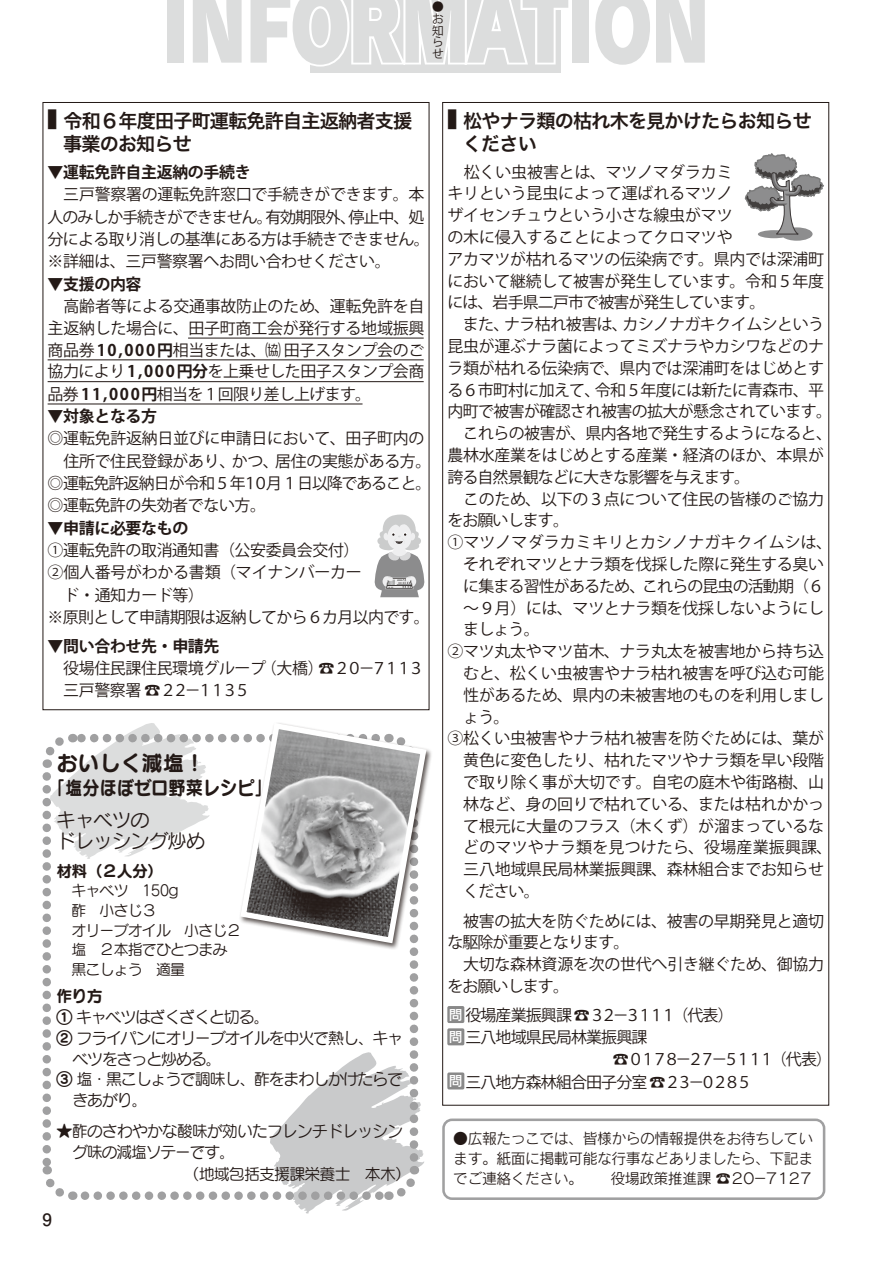
<style>
.page{position:relative;width:893px;height:1263px;background:#fff}
.page>*{position:absolute;margin:0;border:0;box-sizing:border-box;transform-origin:0 0}
.t1{font:500 22.95px "Shin Go Pro";color:#231916;scale:.42 1}
.t2{font:21.3px "Seurat Pro B";color:#231916}
.t3{font:19.2px "Hira Kaku Pro W6";letter-spacing:-.045em;color:#231916}
.t4{font:19.2px "Seurat Pro B";color:#231916;scale:.9 1}
.t5{font:19.2px/20.7px "Seurat Pro M";letter-spacing:-.03em;color:#231916}
.t6{font:700 16.95px "Futo Go B101 Pro";color:#231916}
.t7{font:15.9px/22.4px "Koz Go Pro";letter-spacing:-.015em;color:#231916}
.t8{font:15.9px/22.4px "Koz Go Pro";letter-spacing:-.055em;color:#231916}
.t9{font:15.9px/22.4px "Koz Go Pro";letter-spacing:-.045em;color:#231916}
.t10{font:15.9px "Seurat Pro M";letter-spacing:-.07em;color:#231916}
.t11{font:15.9px "Koz Go Pro";letter-spacing:-.035em;color:#231916}
.t12{font:15.9px "Koz Go Pro";letter-spacing:.01em;color:#231916}
.t13{font:700 15.9px "Koz Go Pro";letter-spacing:-.02em;color:#231916}
.t14{font:15.9px/20.7px "Seurat Pro M";letter-spacing:-.04em;color:#231916}
.t15{font:15.9px "Seurat Pro M";letter-spacing:-.05em;color:#231916}
.t16{font:15.9px "Koz Go Pro";letter-spacing:-.255em;color:#231916}
.t17{font:15.9px "Koz Go Pro";letter-spacing:-.075em;color:#231916}
.t18{font:15.9px "Seurat Pro B";letter-spacing:-.055em;color:#231916}
.t19{font:14.85px/20.2px "Rodin Pro M";letter-spacing:-.035em;color:#231916;text-align:justify}
.t20{font:14.85px/19.6px "Seurat Pro M";letter-spacing:-.05em;color:#231916}
.t21{font:13.8px "Rodin Pro DB";color:#fff}
.t22{font:11.7px/11.7px "Koz Go Pro";color:#231916;text-align:justify}
.s1{font-weight:700}
.s2{font-family:"Seurat Pro B"}
.s3{font-family:"Rodin Pro DB";font-size:13.8px;color:#fff}
</style>
<div class="page">
<div style="left:310px;top:0;width:251px;height:72px;background:#dcdddd"></div>
<svg style="left:167px;top:0;width:538px;height:67px"></svg>
<hr style="left:188px;top:338px;width:236px;height:1px;background:#231916">
<hr style="left:48px;top:360px;width:376px;height:1px;background:#231916">
<hr style="left:48px;top:381px;width:376px;height:1px;background:#231916">
<hr style="left:48px;top:404px;width:315px;height:1px;background:#231916">
<div style="left:442px;top:1118px;width:383px;height:82px;border:3px solid #a0a0a1;border-radius:9px"></div>
<svg style="left:42px;top:723px;width:388px;height:491px"></svg>
<div style="left:447px;top:1006px;width:17px;height:17px;background:#898989;border-radius:2px"></div>
<div style="left:447px;top:1028px;width:17px;height:17px;background:#898989;border-radius:2px"></div>
<div style="left:447px;top:1072px;width:17px;height:17px;background:#898989;border-radius:2px"></div>
<svg style="left:744px;top:153px;width:80px;height:88px"></svg>
<svg style="left:374px;top:514px;width:51px;height:83px"></svg>
<p class="t22" style="left:432px;top:1px;width:13px">●</p>
<p class="t22" style="left:432px;top:13px;width:13px">お知らせ</p>
<h1 class="t1" style="left:48px;top:101px;width:24px">■</h1>
<p class="t3" style="left:63px;top:104px;width:350px">令和６年度田子町運転免許自主返納者支援</p>
<p class="t3" style="left:63px;top:126px;width:131px">事業のお知らせ</p>
<p class="t13" style="left:48px;top:162px;width:205px">▼運転免許自主返納の手続き</p>
<p class="t7" style="left:48px;top:184px;width:378px;text-align:right">　三戸警察署の運転免許窓口で手続きができます。本停止中、処</p>
<p class="t9" style="left:48px;top:206px;width:384px">人のみしか手続きができません。<br>分による取り消しの基準にある方は手続きできません。※詳細は、三戸警察署へお問い合わせください。</p>
<p class="t13" style="left:48px;top:274px;width:95px">▼支援の内容</p>
<p class="t7" style="left:48px;top:296px;width:378px;line-height:21.9px;text-align:justify;text-indent:16px">高齢者等による交通事故防止のため、運転免許を自主返納した場合に、田子町商工会が発行する地域振興商品券<span class="s1">10,000円</span>相当または、㈿田子スタンプ会のご協力により<span class="s1">1,000円分</span>を上乗せした田子スタンプ会商品券 <span class="s1">11,000円</span>相当を１回限り差し上げます。</p>
<p class="t13" style="left:48px;top:406px;width:111px">▼対象となる方</p>
<p class="t7" style="left:275px;top:428px;width:158px;text-indent:-228px">◎運転免許返納日並びに申請日において、田子町内の居住の実態がある方。</p>
<p class="t7" style="left:265px;top:206px;width:92px">有効期限外、</p>
<p class="t7" style="left:64px;top:450px;width:173px">住所で住民登録があり、</p>
<p class="t7" style="left:232px;top:450px;width:49px">かつ、</p>
<p class="t7" style="left:48px;top:472px;width:220px">◎運転免許返納日が令和５年<br>◎運転免許の失効者でない方。</p>
<p class="t13" style="left:48px;top:518px;width:142px">▼申請に必要なもの</p>
<p class="t7" style="left:48px;top:539px;width:313px">①運転免許の取消通知書（公安委員会交付(</p>
<p class="t7" style="left:48px;top:562px;width:316px">②個人番号がわかる書類（マイナンバーカー</p>
<p class="t7" style="left:64px;top:584px;width:142px">ド・通知カード等(</p>
<p class="t9" style="left:48px;top:606px;width:384px">※原則として申請期限は返納してから６カ月以内です。</p>
<p class="t13" style="left:48px;top:636px;width:173px">▼問い合わせ先・申請先</p>
<p class="t7" style="left:318px;top:657px;width:107px">☎２０−７１１３</p>
<p class="t17" style="left:266px;top:473px;width:167px">月１日以降であること。</p>
<p class="t7" style="left:242px;top:472px;width:28px">１０</p>
<p class="t7" style="left:48px;top:657px;width:220px">　役場住民課住民環境グループ　三戸警察署 ☎２２−１１３５</p>
<p class="t7" style="left:261px;top:657px;width:64px">（大橋(</p>
<h2 class="t2" style="left:57px;top:748px;width:150px">おいしく減塩!</h2>
<p class="t4" style="left:48px;top:774px;width:250px">「塩分ほぼゼロ野菜レシピ「</p>
<p class="t5" style="left:57px;top:809px;width:150px">キャベツの<br>ドレッシング炒め</p>
<p class="t18" style="left:57px;top:860px;width:108px">材料（２人分(</p>
<p class="t20" style="left:71px;top:880px;width:171px">キャベツ　150g<br>酢　小さじ３<br>オリーブオイル　小さじ２塩　２本指でひとつまみ黒こしょう　適量</p>
<p class="t18" style="left:57px;top:985px;width:48px">作り方</p>
<p class="t10" style="left:57px;top:1007px;width:214px"><span class="s2">①</span> キャベツはざくざくと切る。</p>
<p class="t10" style="left:57px;top:1027px;width:348px"><span class="s2">②</span> フライパンにオリーブオイルを中火で熱し、キャ</p>
<p class="t10" style="left:72px;top:1048px;width:151px">ベツをさっと炒める。</p>
<p class="t10" style="left:57px;top:1069px;width:348px"><span class="s2">③</span> 塩・黒こしょうで調味し、酢をまわしかけたらで</p>
<p class="t10" style="left:72px;top:1090px;width:77px">きあがり。</p>
<p class="t14" style="left:72px;top:1120px;width:332px;text-indent:-16px">★酢のさわやかな酸味が効いたフレンチドレッシング味の減塩ソテーです。</p>
<p class="t15" style="left:184px;top:1163px;width:229px">（地域包括支援課栄養士　本木(</p>
<p class="t6" style="left:43px;top:1206px;width:11px">9</p>
<h1 class="t1" style="left:447px;top:101px;width:24px">■</h1>
<p class="t3" style="left:463px;top:104px;width:350px">松やナラ類の枯れ木を見かけたらお知らせ</p>
<p class="t3" style="left:463px;top:126px;width:76px">ください</p>
<p class="t7" style="left:447px;top:161px;width:287px">　松くい虫被害とは、マツノマダラカミ</p>
<p class="t7" style="left:447px;top:183px;width:287px">キリという昆虫によって運ばれるマツノ</p>
<p class="t7" style="left:447px;top:205px;width:287px">ザイセンチュウという小さな線虫がマツ</p>
<p class="t7" style="left:447px;top:226px;width:287px">の木に侵入することによってクロマツや</p>
<p class="t7" style="left:447px;top:248px;width:378px">アカマツが枯れるマツの伝染病です。県内では深浦町</p>
<p class="t7" style="left:447px;top:270px;width:378px">において継続して被害が発生しています。令和５年度</p>
<p class="t8" style="left:447px;top:292px;width:319px">には、岩手県二戸市で被害が発生しています。</p>
<p class="t7" style="left:623px;top:314px;width:203px">カシノナガキクイムシという</p>
<p class="t7" style="left:504px;top:314px;width:125px">ナラ枯れ被害は、</p>
<p class="t7" style="left:447px;top:314px;width:63px">　また、</p>
<p class="t7" style="left:447px;top:335px;width:378px">昆虫が運ぶナラ菌によってミズナラやカシワなどのナ</p>
<p class="t7" style="left:447px;top:357px;width:378px">ラ類が枯れる伝染病で、県内では深浦町をはじめとす</p>
<p class="t9" style="left:595px;top:379px;width:231px">令和５年度には新たに青森市、平</p>
<p class="t9" style="left:447px;top:379px;width:154px">る６市町村に加えて、</p>
<p class="t11" style="left:447px;top:401px;width:386px">内町で被害が確認され被害の拡大が懸念されています。</p>
<p class="t11" style="left:447px;top:423px;width:386px">　これらの被害が、県内各地で発生するようになると、</p>
<p class="t7" style="left:447px;top:444px;width:378px">農林水産業をはじめとする産業・経済のほか、本県が</p>
<p class="t8" style="left:447px;top:466px;width:304px">誇る自然景観などに大きな影響を与えます。</p>
<p class="t7" style="left:447px;top:488px;width:378px">　このため、以下の３点について住民の皆様のご協力</p>
<p class="t8" style="left:447px;top:510px;width:123px">をお願いします。</p>
<p class="t12" style="left:447px;top:532px;width:386px">①マツノマダラカミキリとカシノナガキクイムシは、</p>
<p class="t7" style="left:463px;top:553px;width:362px">それぞれマツとナラ類を伐採した際に発生する臭い</p>
<p class="t8" style="left:642px;top:575px;width:184px">これらの昆虫の活動期)６</p>
<p class="t8" style="left:463px;top:575px;width:184px">に集まる習性があるため、</p>
<p class="t7" style="left:463px;top:597px;width:362px">～９月）には、マツとナラ類を伐採しないようにし</p>
<p class="t7" style="left:463px;top:619px;width:78px">ましょう。</p>
<p class="t7" style="left:447px;top:640px;width:378px">②マツ丸太やマツ苗木、ナラ丸太を被害地から持ち込</p>
<p class="t7" style="left:463px;top:662px;width:362px">むと、松くい虫被害やナラ枯れ被害を呼び込む可能</p>
<p class="t7" style="left:463px;top:684px;width:362px">性があるため、県内の未被害地のものを利用しまし</p>
<p class="t7" style="left:463px;top:706px;width:48px">ょう。</p>
<p class="t7" style="left:447px;top:728px;width:378px">③松くい虫被害やナラ枯れ被害を防ぐためには、葉が</p>
<p class="t7" style="left:463px;top:749px;width:362px">黄色に変色したり、枯れたマツやナラ類を早い段階</p>
<p class="t7" style="left:463px;top:771px;width:362px">で取り除く事が大切です。自宅の庭木や街路樹、山</p>
<p class="t7" style="left:463px;top:793px;width:362px">林など、身の回りで枯れている、または枯れかかっ</p>
<p class="t7" style="left:463px;top:815px;width:362px">て根元に大量のフラス（木くず）が溜まっているな</p>
<p class="t12" style="left:463px;top:837px;width:370px">どのマツやナラ類を見つけたら、役場産業振興課、</p>
<p class="t7" style="left:463px;top:858px;width:362px">三八地域県民局林業振興課、森林組合までお知らせ</p>
<p class="t7" style="left:463px;top:880px;width:78px">ください。</p>
<p class="t7" style="left:447px;top:910px;width:378px;line-height:21.8px">　被害の拡大を防ぐためには、被害の早期発見と適切な駆除が重要となります。<br>　大切な森林資源を次の世代へ引き継ぐため、御協力をお願いします。</p>
<p class="t21" style="left:449px;top:1005px;width:14px">問</p>
<p class="t7" style="left:672px;top:1004px;width:63px">（代表(</p>
<p class="t8" style="left:449px;top:1004px;width:229px;text-indent:16px">役場産業振興課 ☎３２－３１１１<span class="s3">問</span>三八地域県民局林業振興課</p>
<p class="t16" style="left:613px;top:1048px;width:164px">☎０１７８－２７－５１１１</p>
<p class="t21" style="left:449px;top:1072px;width:14px">問</p>
<p class="t8" style="left:465px;top:1071px;width:288px">三八地方森林組合田子分室 ☎２３－０２８５</p>
<p class="t7" style="left:771px;top:1048px;width:63px">（代表(</p>
<p class="t19" style="left:453px;top:1128px;width:362px">●広報たっこでは、皆様からの情報提供をお待ちしています。紙面に掲載可能な行事などありましたら、下記までご連絡ください。　　役場政策推進課 ☎ ２０－７１２７</p>
</div>
